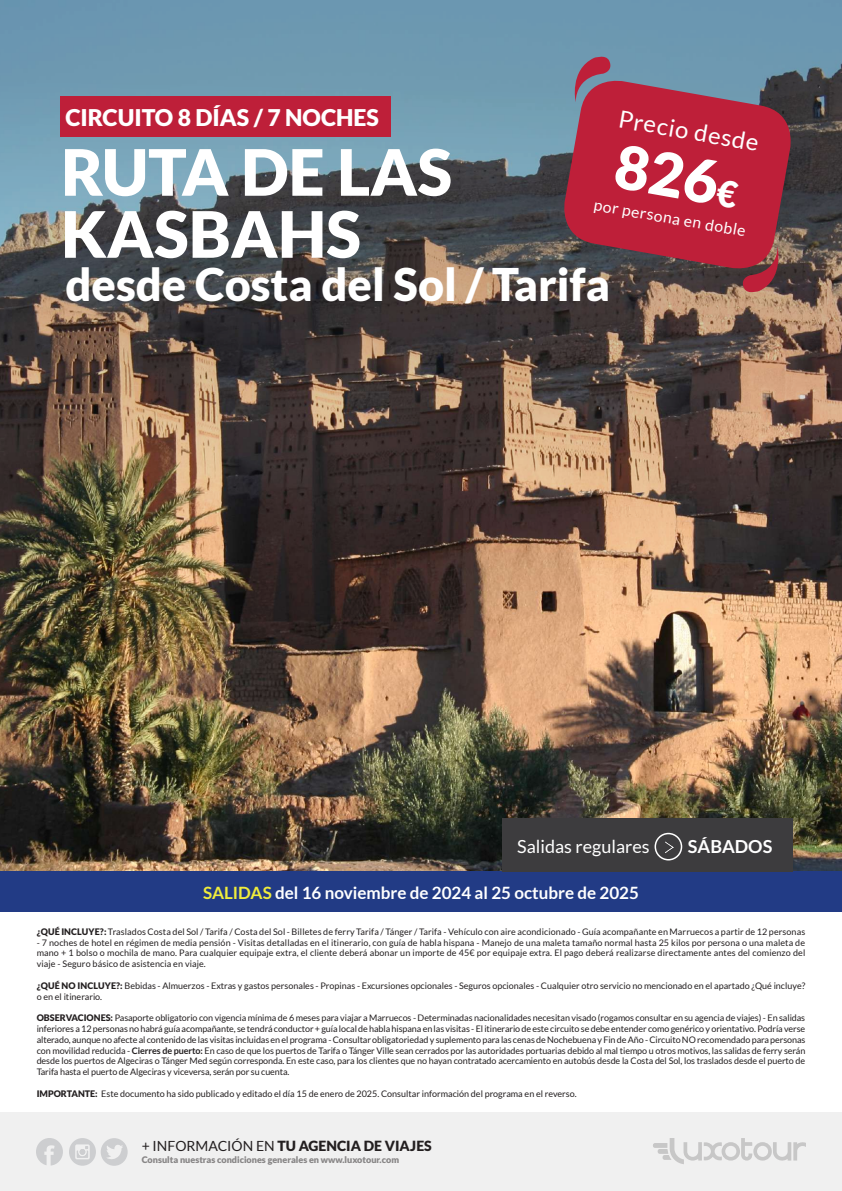
<style>
.page{position:relative;width:842px;height:1191px;background:#fff}
.page>*{position:absolute;margin:0;border:0;box-sizing:border-box;transform-origin:0 0}
.t1{font:900 64px/62px "Lato";color:#fff}
.t2{font:900 45px "Lato";color:#fff}
.t3{font:23.9px "Lato";color:#fff}
.t4{font:900 23px "Lato";color:#fff}
.t5{font:18px "Lato";color:#fff}
.t6{font:700 18px "Lato";color:#fff}
.t7{font:700 17px "Lato";color:#fff}
.t8{font:15.8px "Lato";color:#fff}
.t9{font:900 14px "Lato";color:#231f20}
.t10{font:9px/10.8px "Lato";color:#231f20;text-align:justify}
.t11{font:900 9px "Lato";color:#231f20}
.s1{color:#f0ed3c}
.s2{font-weight:900}
.s3{font-weight:700}
.s4{font-weight:400}
</style>
<div class="page">
<img style="left:0;top:0;width:842px;height:871px">
<div style="left:0;top:1112px;width:842px;height:79px;background:#f0f0f0"></div>
<svg style="left:653px;top:1138px;width:153px;height:26px"></svg>
<svg style="left:36px;top:1138px;width:27px;height:27px"></svg>
<svg style="left:69px;top:1138px;width:59px;height:27px"></svg>
<svg style="left:558px;top:75px;width:238px;height:199px;fill:#be1f39"></svg>
<svg style="left:569px;top:54px;width:43px;height:48px"></svg>
<svg style="left:741px;top:247px;width:43px;height:48px"></svg>
<div style="left:0;top:871px;width:842px;height:41px;background:#223b85"></div>
<div style="left:502px;top:818px;width:290px;height:54px;background:#3d3c3e"></div>
<img style="left:666px;top:838px;width:12px;height:18px">
<div style="left:654px;top:832px;width:28px;height:28px;border:2px solid #fff;border-radius:50%"></div>
<div style="left:60px;top:97px;width:330px;height:40px;background:#be1f39"></div>
<div style="left:613px;top:144px;width:126px;height:65px;background:#be1f39"></div>
<h3 class="t4" style="left:65px;top:104px;width:315px">CIRCUITO 8 DÍAS / 7 NOCHES</h3>
<h1 class="t1" style="left:61px;top:140px;width:392px">RUTA DE LAS<br>KASBAHS</h1>
<h3 class="t3" style="left:621px;top:105px;width:143px;rotate:10deg">Precio desde</h3>
<h3 class="t8" style="left:596px;top:196px;width:155px;rotate:10deg">por persona en doble</h3>
<h2 class="t2" style="left:65px;top:258px;width:546px">desde Costa del Sol / Tarifa</h2>
<h3 class="t5" style="left:517px;top:836px;width:134px">Salidas regulares</h3>
<h3 class="t6" style="left:688px;top:836px;width:86px">SÁBADOS</h3>
<h3 class="t7" style="left:203px;top:882px;width:437px"><span class="s1">SALIDAS</span> del 16 noviembre de 2024 al 25 octubre de 2025</h3>
<p class="t10" style="left:37px;top:926px;width:770px"><span class="s2">¿QUÉ INCLUYE?:</span> Traslados Costa del Sol / Tarifa / Costa del Sol - Billetes de ferry Tarifa / Tánger / Tarifa - Vehículo con aire acondicionado - Guía acompañante en Marruecos a partir de 12 personas</p>
<p class="t10" style="left:37px;top:937px;width:770px">- 7 noches de hotel en régimen de media pensión - Visitas detalladas en el itinerario, con guía de habla hispana - Manejo de una maleta tamaño normal hasta 25 kilos por persona o una maleta de mano + 1 bolso o mochila de mano. Para cualquier equipaje extra, el cliente deberá abonar un importe de 45€ por equipaje extra. El pago deberá realizarse directamente antes del comienzo del viaje - Seguro básico de asistencia en viaje.</p>
<p class="t10" style="left:37px;top:980px;width:770px"><span class="s2">¿QUÉ NO INCLUYE?:</span> Bebidas - Almuerzos - Extras y gastos personales - Propinas - Excursiones opcionales - Seguros opcionales - Cualquier otro servicio no mencionado en el apartado ¿Qué incluye? o en el itinerario.</p>
<p class="t10" style="left:37px;top:1012px;width:770px"><span class="s2">OBSERVACIONES:</span> Pasaporte obligatorio con vigencia mínima de 6 meses para viajar a Marruecos - Determinadas nacionalidades necesitan visado (rogamos consultar en su agencia de viajes) - En salidas inferiores a 12 personas no habrá guía acompañante, se tendrá conductor + guía local de habla hispana en las visitas - El itinerario de este circuito se debe entender como genérico y orientativo. Podría verse alterado, aunque no afecte al contenido de las visitas incluidas en el programa - Consultar obligatoriedad y suplemento para las cenas de Nochebuena y Fin de Año - Circuito NO recomendado para personas con movilidad reducida - <span class="s3">Cierres de puerto:</span> En caso de que los puertos de Tarifa o Tánger Ville sean cerrados por las autoridades portuarias debido al mal tiempo u otros motivos, las salidas de ferry serán desde los puertos de Algeciras o Tánger Med según corresponda. En este caso, para los clientes que no hayan contratado acercamiento en autobús desde la Costa del Sol, los traslados desde el puerto de Tarifa hasta el puerto de Algeciras y viceversa, serán por su cuenta.</p>
<p class="t10" style="left:37px;top:1088px;width:541px"><span class="s2">IMPORTANTE:</span> Este documento ha sido publicado y editado el día 15 de enero de 2025. Consultar información del programa en el reverso.</p>
<h3 class="t9" style="left:142px;top:1137px;width:292px"><span class="s4">+ INFORMACIÓN EN</span> TU AGENCIA DE VIAJES</h3>
<p class="t11" style="left:142px;top:1154px;width:259px">Consulta nuestras condiciones generales en www.luxotour.com</p>
</div>
